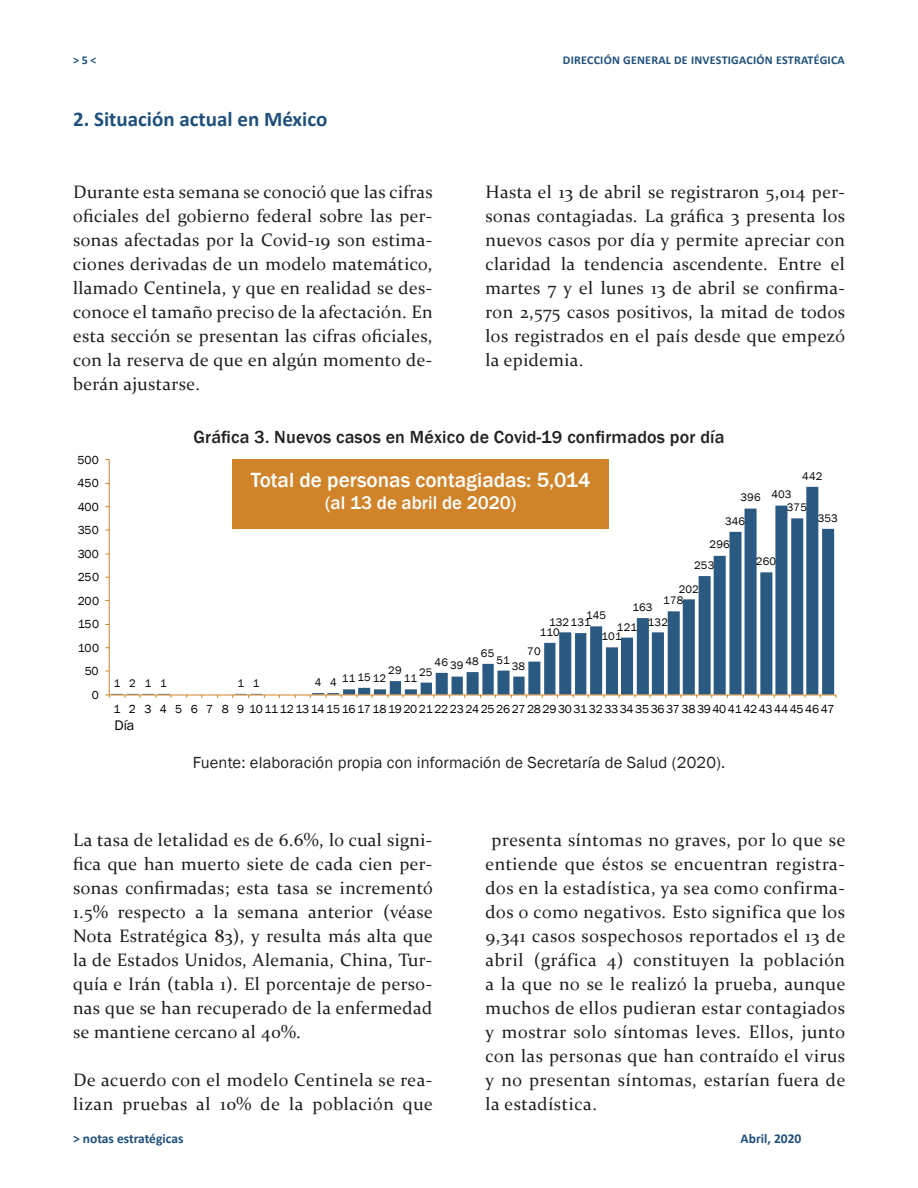
<style>
.page{position:relative;width:918px;height:1188px;background:#fff}
.page>*{position:absolute;margin:0;border:0;box-sizing:border-box;transform-origin:0 0}
.t1{font:500 21.15px "Franklin Gothic";color:#fff}
.subtitulos{font:700 21px "Calibri";color:#1e507c}
.t2{font:500 18.75px "Franklin Gothic";color:#fff}
.texto_general{font:18px/24px "Constantia";letter-spacing:.02em;color:#231f20;text-align:justify}
.titulo_graficas{font:500 18px "Franklin Gothic";letter-spacing:.01em;color:#231f20}
.pie_tablas{font:16.5px "Franklin Gothic";letter-spacing:.01em;color:#231f20}
.t3{font:14.25px "Franklin Gothic";color:#000001}
.t4{font:700 13.5px "Calibri";color:#1e507c}
.t5{font:12px "Franklin Gothic";letter-spacing:-.025em;color:#000001}
.t6{font:700 12px "Calibri";letter-spacing:.02em;color:#1e507c}
.t7{font:11.25px/20.7px "Franklin Gothic";letter-spacing:.015em;color:#000001}
</style>
<div class="page">
<svg style="left:111px;top:487px;width:723px;height:208px"></svg>
<hr style="left:109px;top:459px;width:1px;height:236px;background:#d18329">
<hr style="left:109px;top:695px;width:727px;height:1px;background:#d18329">
<div style="left:232px;top:459px;width:377px;height:70px;background:#d18329"></div>
<p class="t6" style="left:73px;top:51px;width:25px">&gt; 5 &lt;</p>
<p class="t6" style="left:563px;top:51px;width:283px">DIRECCIÓN GENERAL DE INVESTIGACIÓN ESTRATÉGICA</p>
<p class="subtitulos" style="left:73px;top:104px;width:256px">2. Situación actual en México</p>
<p class="texto_general" style="left:73px;top:179px;width:361px">Durante esta semana se conoció que las cifras oficiales del gobierno federal sobre las per&shy;sonas afectadas por la Covid-19 son estima&shy;ciones derivadas de un modelo matemático, llamado Centinela, y que en realidad se des&shy;conoce el tamaño preciso de la afectación. En esta sección se presentan las cifras oficiales, con la reserva de que en algún momento de&shy;berán ajustarse.</p>
<p class="texto_general" style="left:486px;top:179px;width:361px">Hasta el 13 de abril se registraron 5,014 per&shy;sonas contagiadas. La gráfica 3 presenta los nuevos casos por día y permite apreciar con claridad la tendencia ascendente. Entre el martes 7 y el lunes 13 de abril se confirma&shy;ron 2,575 casos positivos, la mitad de todos los registrados en el país desde que empezó la epidemia.</p>
<p class="t5" style="left:78px;top:452px;width:23px">500</p>
<p class="t5" style="left:78px;top:476px;width:23px">450</p>
<p class="t5" style="left:78px;top:499px;width:23px">400</p>
<p class="t5" style="left:78px;top:523px;width:23px">350</p>
<p class="t5" style="left:78px;top:546px;width:23px">300</p>
<p class="t5" style="left:78px;top:570px;width:23px">250</p>
<p class="t5" style="left:78px;top:593px;width:23px">200</p>
<p class="t5" style="left:78px;top:617px;width:23px">150</p>
<p class="t5" style="left:78px;top:640px;width:23px">100</p>
<p class="t5" style="left:85px;top:664px;width:15px">50</p>
<p class="t5" style="left:92px;top:687px;width:9px">0</p>
<p class="titulo_graficas" style="left:193px;top:426px;width:533px">Gráfica 3. Nuevos casos en México de Covid-19 confirmados por día</p>
<p class="t1" style="left:251px;top:466px;width:341px">Total de personas contagiadas: 5,014</p>
<p class="t2" style="left:325px;top:491px;width:193px">(al 13 de abril de 2020)</p>
<p class="t7" style="left:740px;top:488px;width:22px">396</p>
<p class="t7" style="left:725px;top:511px;width:22px">346</p>
<p class="t7" style="left:710px;top:535px;width:22px">296</p>
<p class="t7" style="left:802px;top:466px;width:22px">442</p>
<p class="t7" style="left:818px;top:508px;width:22px">353</p>
<p class="t7" style="left:787px;top:488px;width:22px;line-height:13.2px;text-indent:-15px">403<br>375</p>
<p class="t7" style="left:694px;top:555px;width:22px">253</p>
<p class="t7" style="left:679px;top:579px;width:22px">202</p>
<p class="t7" style="left:663px;top:590px;width:22px">178</p>
<p class="t7" style="left:648px;top:600px;width:22px;line-height:14.5px;text-indent:-15px">163<br>132</p>
<p class="t7" style="left:601px;top:606px;width:22px;text-indent:-15px">145<br>101</p>
<p class="t7" style="left:549px;top:612px;width:43px">132131</p>
<p class="t7" style="left:617px;top:617px;width:22px">121</p>
<p class="t7" style="left:540px;top:622px;width:22px">110</p>
<p class="t7" style="left:527px;top:641px;width:15px">70</p>
<p class="t7" style="left:481px;top:643px;width:15px">65</p>
<p class="t7" style="left:496px;top:650px;width:15px">51</p>
<p class="t7" style="left:435px;top:652px;width:46px">46 39 48</p>
<p class="t7" style="left:512px;top:656px;width:15px">38</p>
<p class="t7" style="left:388px;top:660px;width:15px">29</p>
<p class="t7" style="left:419px;top:662px;width:15px">25</p>
<p class="t7" style="left:114px;top:673px;width:54px">1211</p>
<p class="t7" style="left:237px;top:673px;width:24px">1 1</p>
<p class="t7" style="left:315px;top:668px;width:73px">4 4 111512</p>
<p class="t7" style="left:404px;top:669px;width:15px">11</p>
<p class="t7" style="left:756px;top:552px;width:22px">260</p>
<p class="t5" style="left:114px;top:702px;width:722px">1 2 3 4 5 6 7 8 9 1011121314151617181920212223242526272829303132333435363738394041424344454647</p>
<p class="t3" style="left:115px;top:717px;width:21px">Día</p>
<p class="pie_tablas" style="left:193px;top:752px;width:534px">Fuente: elaboración propia con información de Secretaría de Salud (2020).</p>
<p class="texto_general" style="left:73px;top:827px;width:361px">La tasa de letalidad es de 6.6%, lo cual signi&shy;fica que han muerto siete de cada cien per&shy;sonas confirmadas; esta tasa se incrementó 1.5% respecto a la semana anterior (véase Nota Estratégica 83), y resulta más alta que la de Estados Unidos, Alemania, China, Tur&shy;quía e Irán (tabla 1). El porcentaje de perso&shy;nas que se han recuperado de la enfermedad se mantiene cercano al 40%.</p>
<p class="texto_general" style="left:73px;top:1067px;width:361px">De acuerdo con el modelo Centinela se rea&shy;lizan pruebas al 10% de la población que</p>
<p class="texto_general" style="left:486px;top:827px;width:361px;text-indent:6px">presenta síntomas no graves, por lo que se entiende que éstos se encuentran registra&shy;dos en la estadística, ya sea como confirma&shy;dos o como negativos. Esto significa que los 9,341 casos sospechosos reportados el 13 de abril (gráfica 4) constituyen la población a la que no se le realizó la prueba, aunque muchos de ellos pudieran estar contagiados y mostrar solo síntomas leves. Ellos, junto con las personas que han contraído el virus y no presentan síntomas, estarían fuera de la estadística.</p>
<p class="t4" style="left:73px;top:1129px;width:112px">&gt; notas estratégicas</p>
<p class="t4" style="left:741px;top:1129px;width:62px">Abril, 2020</p>
</div>
